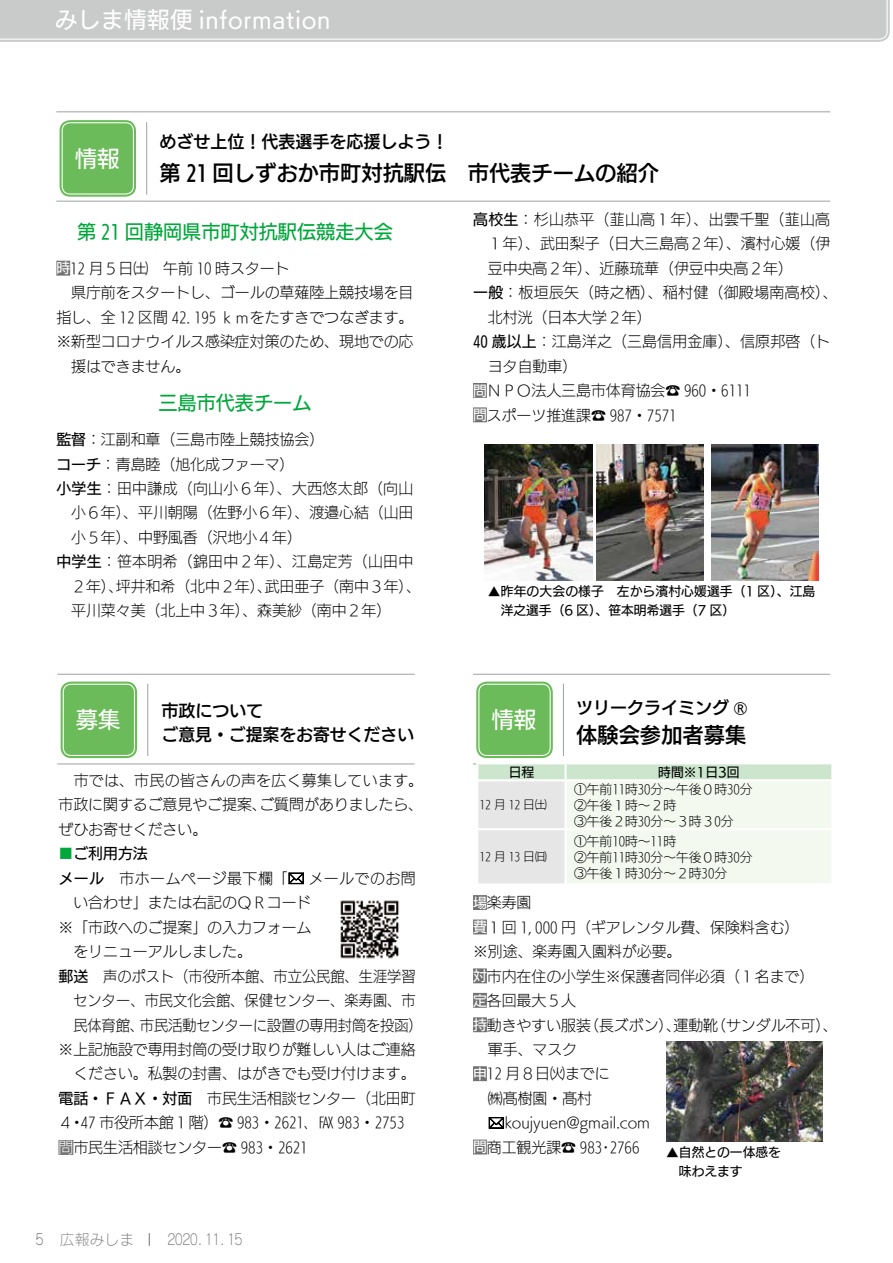
<style>
.page{position:relative;width:893px;height:1263px;background:#fff}
.page>*{position:absolute;margin:0;border:0;box-sizing:border-box;transform-origin:0 0}
.t1{font:22.35px "UD Kakugo Large Pro M";letter-spacing:.03em;color:#fff}
.t2{font:21.3px "UD Kakugo Large Pro DB";color:#000}
.t3{font:19.2px "UD Kakugo Large Pro M";color:#00a73b}
.t4{font:16.95px/24.5px "UD Kakugo Large Pro DB";color:#000}
.t5{font:14.85px/24.5px "UD Kakugo Large Pro L";color:#000;text-align:justify}
.t6{font:14.85px "UD Kakugo Large Pro L";letter-spacing:.025em;color:#000}
.t7{font:14.85px "UD Kakugo Large Pro L";color:#000;scale:.95 1}
.t8{font:14.85px "UD Kakugo Large Pro L";letter-spacing:.035em;color:#000}
.t9{font:14.85px "Rodin Cattleya Pro L";color:#727171}
.t10{font:14.85px "UD Kakugo Large Pro M";color:#000}
.t11{font:12.75px/15.9px "UD Kakugo Large Pro L";color:#000}
.t12{font:12.75px/19.2px "UD Kakugo Large Pro M";color:#000}
.t13{font:11.7px "UD Kakugo Large Pro L";color:#000}
.s1{font-family:"UD Kakugo Large Pro M";font-size:13.8px;color:#fff}
.s2{font-family:"UD Kakugo Large Pro M"}
.s3{font-family:"UD Kakugo Large Pro L";color:#00a73b}
.s4{color:#fff}
.s5{color:#595757}
.s6{font-family:"UD Kakugo Large Pro M";font-size:14.85px}
</style>
<div class="page">
<div style="left:473px;top:895px;width:14px;height:15px;background:#727171"></div>
<div style="left:473px;top:919px;width:14px;height:15px;background:#727171"></div>
<div style="left:473px;top:968px;width:14px;height:15px;background:#727171"></div>
<div style="left:473px;top:993px;width:14px;height:15px;background:#727171"></div>
<div style="left:473px;top:1017px;width:14px;height:15px;background:#727171"></div>
<div style="left:473px;top:1066px;width:14px;height:15px;background:#727171"></div>
<div style="left:473px;top:1139px;width:14px;height:15px;background:#727171"></div>
<div style="left:476px;top:681px;width:77px;height:77px;background:#6cbb5a;border-radius:11px"></div>
<div style="left:473px;top:678px;width:83px;height:83px;border:1px solid #fff;border-radius:13px"></div>
<div style="left:478px;top:684px;width:73px;height:72px;border:1px solid #fff;border-radius:8px"></div>
<hr style="left:473px;top:764px;width:357px;height:1px;background:#9fa0a0">
<hr style="left:563px;top:684px;width:1px;height:72px;background:#9fa0a0">
<hr style="left:473px;top:674px;width:357px;height:1px;background:#9fa0a0">
<div style="left:60px;top:120px;width:76px;height:77px;background:#6cbb5a;border-radius:11px"></div>
<div style="left:56px;top:117px;width:83px;height:83px;border:1px solid #fff;border-radius:13px"></div>
<div style="left:62px;top:122px;width:72px;height:73px;border:1px solid #fff;border-radius:8px"></div>
<hr style="left:146px;top:122px;width:1px;height:73px;background:#9fa0a0">
<hr style="left:56px;top:201px;width:774px;height:1px;background:#9fa0a0">
<div style="left:56px;top:261px;width:14px;height:15px;background:#727171"></div>
<div style="left:473px;top:383px;width:14px;height:15px;background:#727171"></div>
<div style="left:473px;top:407px;width:14px;height:15px;background:#727171"></div>
<div style="left:61px;top:681px;width:76px;height:77px;background:#6cbb5a;border-radius:11px"></div>
<div style="left:57px;top:678px;width:83px;height:83px;border:1px solid #fff;border-radius:13px"></div>
<div style="left:63px;top:684px;width:72px;height:72px;border:1px solid #fff;border-radius:8px"></div>
<hr style="left:57px;top:764px;width:358px;height:1px;background:#9fa0a0">
<hr style="left:148px;top:684px;width:1px;height:72px;background:#9fa0a0">
<div style="left:58px;top:1140px;width:15px;height:15px;background:#727171"></div>
<hr style="left:57px;top:674px;width:358px;height:1px;background:#9fa0a0">
<hr style="left:56px;top:112px;width:774px;height:1px;background:#9fa0a0">
<svg style="left:476px;top:763px;width:356px;height:121px"></svg>
<hr style="left:566px;top:779px;width:267px;height:2px;background:#fff">
<hr style="left:564px;top:781px;width:3px;height:47px;background:#fff">
<hr style="left:564px;top:830px;width:3px;height:53px;background:#fff">
<hr style="left:831px;top:781px;width:2px;height:47px;background:#fff">
<hr style="left:566px;top:828px;width:267px;height:2px;background:#fff">
<hr style="left:831px;top:830px;width:2px;height:53px;background:#fff">
<hr style="left:566px;top:883px;width:267px;height:2px;background:#fff">
<img style="left:666px;top:1042px;width:157px;height:100px">
<img style="left:596px;top:444px;width:108px;height:136px">
<img style="left:711px;top:444px;width:108px;height:136px">
<img style="left:485px;top:444px;width:107px;height:136px">
<img style="left:340px;top:900px;width:59px;height:59px">
<svg style="left:0;top:0;width:890px;height:42px;background:#cacbcb"></svg>
<svg style="left:149px;top:1233px;width:1px;height:13px"></svg>
<svg style="left:489px;top:1117px;width:15px;height:12px"></svg>
<svg style="left:289px;top:872px;width:15px;height:12px"></svg>
<h1 class="t1" style="left:55px;top:2px;width:277px">みしま情報便 information</h1>
<p class="t4" style="left:159px;top:128px;width:291px">めざせ上位！代表選手を応援しよう！</p>
<h2 class="t2" style="left:159px;top:156px;width:501px">第 21 回しずおか市町対抗駅伝　市代表チームの紹介</h2>
<p class="t3" style="left:77px;top:216px;width:317px">第 21 回静岡県市町対抗駅伝競走大会</p>
<p class="t5" style="left:56px;top:256px;width:235px"><span class="s1">時</span>12 月５日㈯　午前 10 時スタート</p>
<p class="t5" style="left:56px;top:280px;width:359px">　県庁前をスタートし、ゴールの草薙陸上競技場を目</p>
<p class="t5" style="left:56px;top:304px;width:359px">指し、全 12 区間 42.195 ｋｍをたすきでつなぎます。</p>
<p class="t5" style="left:56px;top:329px;width:359px">※新型コロナウイルス感染症対策のため、現地での応</p>
<p class="t5" style="left:71px;top:353px;width:121px">援はできません。</p>
<p class="t3" style="left:158px;top:387px;width:155px">三島市代表チーム</p>
<p class="t5" style="left:56px;top:427px;width:269px"><span class="s2">監督</span>：江副和章（三島市陸上競技協会）</p>
<p class="t5" style="left:56px;top:451px;width:240px"><span class="s2">コーチ</span>：青島睦（旭化成ファーマ）</p>
<p class="t6" style="left:56px;top:476px;width:359px"><span class="s2">小学生</span>：田中謙成（向山小６年）、大西悠太郎（向山</p>
<p class="t5" style="left:71px;top:500px;width:344px">小６年）、平川朝陽（佐野小６年）、渡邉心結（山田</p>
<p class="t5" style="left:71px;top:525px;width:232px">小５年）、中野風香（沢地小４年）</p>
<p class="t6" style="left:56px;top:550px;width:359px"><span class="s2">中学生</span>：笹本明希（錦田中２年）、江島定芳（山田中</p>
<p class="t5" style="left:71px;top:573px;width:351px">２年）、坪井和希（北中２年）、武田亜子（南中３年）、</p>
<p class="t5" style="left:71px;top:598px;width:321px">平川菜々美（北上中３年）、森美紗（南中２年）</p>
<h1 class="t1" style="left:75px;top:140px;width:46px">情報</h1>
<p class="t6" style="left:473px;top:208px;width:359px"><span class="s2">高校生</span>：杉山恭平（韮山高１年）、出雲千聖（韮山高</p>
<p class="t5" style="left:488px;top:231px;width:344px">１年）、武田梨子（日大三島高２年）、濱村心媛（伊</p>
<p class="t5" style="left:488px;top:256px;width:307px">豆中央高２年）、近藤琉華（伊豆中央高２年）</p>
<p class="t6" style="left:473px;top:281px;width:366px"><span class="s2">一般</span>：板垣辰矢（時之栖）、稲村健（御殿場南高校）、</p>
<p class="t5" style="left:488px;top:304px;width:165px">北村洸（日本大学2 年）</p>
<p class="t5" style="left:473px;top:329px;width:359px"><span class="s2">40 歳以上</span>：江島洋之（三島信用金庫）、信原邦啓（ト</p>
<p class="t5" style="left:488px;top:353px;width:91px">ヨタ自動車）</p>
<p class="t5" style="left:473px;top:378px;width:279px"><span class="s1">問</span>ＮＰＯ法人三島市体育協会☎ 960・6111</p>
<p class="t5" style="left:473px;top:402px;width:205px"><span class="s1">問</span>スポーツ推進課☎ 987・7571</p>
<p class="t12" style="left:501px;top:581px;width:316px;text-indent:-13px">▲昨年の大会の様子　左から濱村心媛選手（1 区）、江島洋之選手（6 区）、笹本明希選手（7 区）</p>
<h1 class="t1" style="left:76px;top:702px;width:46px">募集</h1>
<p class="t4" style="left:162px;top:697px;width:254px">市政について<br>ご意見・ご提案をお寄せください</p>
<p class="t5" style="left:58px;top:768px;width:366px">　市では、市民の皆さんの声を広く募集しています。市政に関するご意見やご提案、ご質問がありましたら、ぜひお寄せください。</p>
<p class="t10" style="left:58px;top:842px;width:91px"><span class="s3">■</span>ご利用方法</p>
<p class="t8" style="left:58px;top:866px;width:231px"><span class="s2">メール　</span>市ホームページ最下欄「</p>
<p class="t8" style="left:308px;top:866px;width:109px">メールでのお問</p>
<p class="t5" style="left:73px;top:890px;width:240px">い合わせ」または右記のＱＲコード</p>
<p class="t5" style="left:58px;top:914px;width:254px">※「市政へのご提案」の入力フォーム</p>
<p class="t5" style="left:58px;top:939px;width:195px">　をリニューアルしました。</p>
<p class="t7" style="left:58px;top:964px;width:377px"><span class="s2">郵送</span> 声のポスト（市役所本館、市立公民館、生涯学習</p>
<p class="t7" style="left:73px;top:989px;width:362px">センター、市民文化会館、保健センター、楽寿園、市</p>
<p class="t7" style="left:73px;top:1013px;width:369px">民体育館、市民活動センターに設置の専用封筒を投函）</p>
<p class="t5" style="left:58px;top:1037px;width:359px">※上記施設で専用封筒の受け取りが難しい人はご連絡</p>
<p class="t5" style="left:73px;top:1061px;width:344px">ください。私製の封書、はがきでも受け付けます。</p>
<p class="t5" style="left:58px;top:1085px;width:359px"><span class="s2">電話・ＦＡＸ・対面</span>　市民生活相談センター（北田町</p>
<p class="t5" style="left:58px;top:1110px;width:348px">４・47 市役所本館１階）☎ 983・2621、 ℻ 983・2753</p>
<p class="t5" style="left:58px;top:1134px;width:251px"><span class="s4">問</span>市民生活相談センター☎ 983・2621</p>
<p class="t9" style="left:36px;top:1230px;width:100px"><span class="s5">5</span> 広報みしま</p>
<p class="t9" style="left:168px;top:1230px;width:76px">２０２０．1 １．1５</p>
<h1 class="t1" style="left:492px;top:702px;width:46px">情報</h1>
<p class="t4" style="left:576px;top:695px;width:173px">ツリークライミング <span class="s6">®</span></p>
<h2 class="t2" style="left:576px;top:717px;width:172px">体験会参加者募集</h2>
<p class="t12" style="left:509px;top:762px;width:27px">日程</p>
<p class="t12" style="left:658px;top:762px;width:83px">時間※1日3回</p>
<p class="t13" style="left:479px;top:795px;width:69px">12 月 12 日㈯</p>
<p class="t11" style="left:574px;top:780px;width:180px">①午前11時30分~午後０時30分<br>②午後１時~２時<br>③午後２時30分~３時３0分</p>
<p class="t13" style="left:479px;top:848px;width:69px">12 月 1３日㈰</p>
<p class="t11" style="left:574px;top:833px;width:180px">①午前10時~11時<br>②午前11時30分~午後０時30分<br>③午後１時30分~２時30分</p>
<p class="t5" style="left:473px;top:890px;width:60px"><span class="s1">場</span>楽寿園</p>
<p class="t5" style="left:473px;top:914px;width:328px"><span class="s1">費</span>１回 1,000 円（ギアレンタル費、保険料含む）</p>
<p class="t5" style="left:473px;top:939px;width:210px">※別途、楽寿園入園料が必要。</p>
<p class="t5" style="left:473px;top:963px;width:343px"><span class="s1">対</span>市内在住の小学生※保護者同伴必須（１名まで）</p>
<p class="t5" style="left:473px;top:988px;width:105px"><span class="s1">定</span>各回最大５人</p>
<p class="t5" style="left:473px;top:1012px;width:366px"><span class="s1">持</span>動きやすい服装（長ズボン）、運動靴（サンダル不可）、</p>
<p class="t5" style="left:488px;top:1037px;width:91px">軍手、マスク</p>
<p class="t5" style="left:473px;top:1061px;width:138px"><span class="s1">申</span>12 月８日㈫までに</p>
<p class="t5" style="left:473px;top:1085px;width:135px">　㈱髙樹園・髙村　</p>
<p class="t5" style="left:505px;top:1110px;width:147px">koujyuen@gmail.com</p>
<p class="t5" style="left:473px;top:1134px;width:168px"><span class="s1">問</span>商工観光課☎ 983・2766</p>
<p class="t12" style="left:666px;top:1142px;width:116px">▲自然との一体感を　味わえます</p>
</div>
